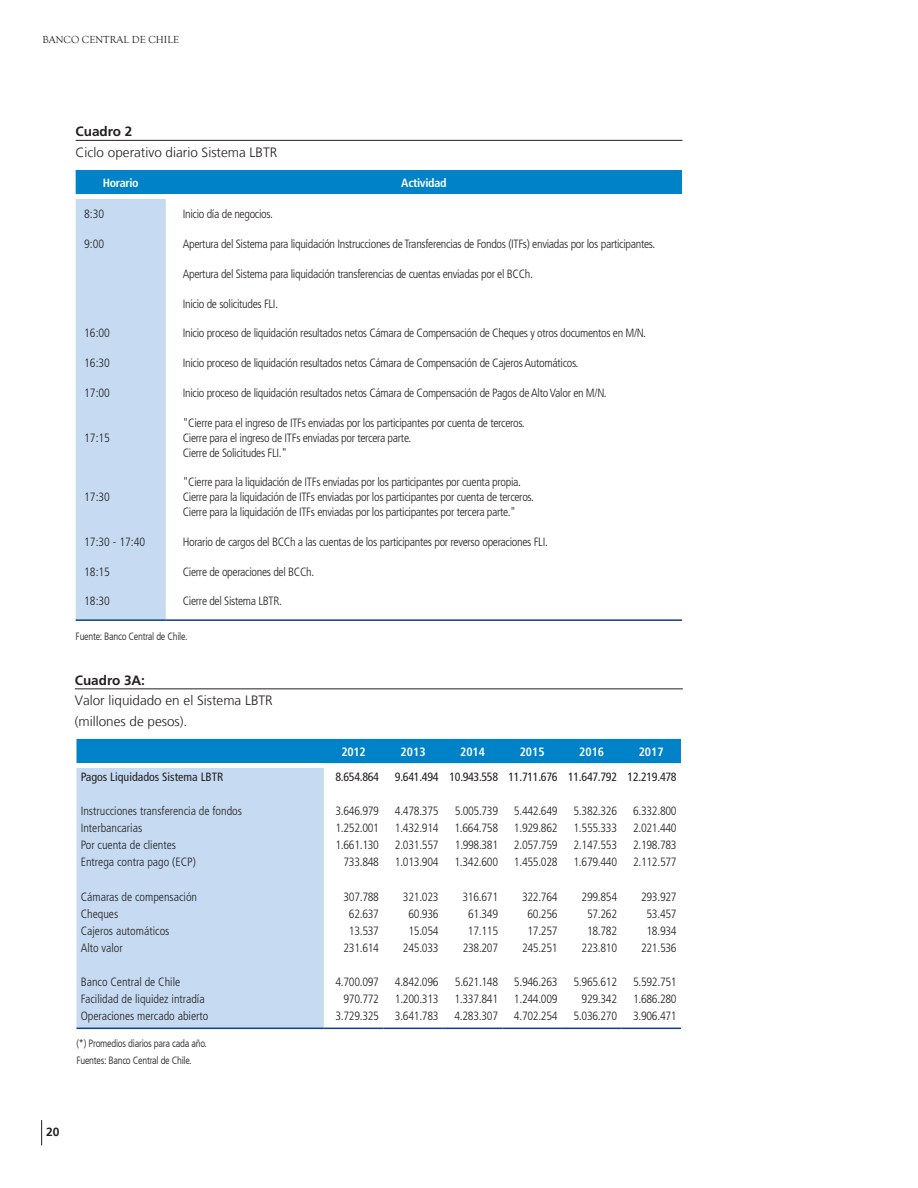
<style>
.page{position:relative;width:918px;height:1188px;background:#fff}
.page>*{position:absolute;margin:0;border:0;box-sizing:border-box;transform-origin:0 0}
.Texto{font:300 13.5px "Frutiger LT";color:#231f20}
.Título_gráf_tabla{font:700 13.5px "Frutiger LT Std";color:#231f20}
.t1{font:300 condensed 12px/15px "Frutiger LT Std";letter-spacing:-.025em;color:#231f20}
.t2{font:300 condensed 12px "Frutiger LT Std";color:#231f20}
.t3{font:condensed 12px "Frutiger LT Std";letter-spacing:-.025em;color:#231f20}
.t4{font:700 condensed 12px "Frutiger LT Std";letter-spacing:-.025em;color:#fff}
.t5{font:condensed 12px "Frutiger LT Std";color:#231f20}
.t6{font:700 12px "Frutiger LT";color:#231f20}
.t7{font:300 condensed 10.5px "Frutiger LT";letter-spacing:-.025em;color:#231f20}
.t8{font:10.5px "Goudy Old Style T";color:#231f20}
</style>
<div class="page">
<svg style="left:41px;top:1120px;width:1px;height:25px"></svg>
<hr style="left:75px;top:689px;width:608px;height:1px;background:#231f20">
<hr style="left:76px;top:140px;width:606px;height:1px;background:#231f20">
<svg style="left:76px;top:170px;width:606px;height:449px"></svg>
<hr style="left:76px;top:619px;width:90px;height:2px;background:#103d8c">
<hr style="left:166px;top:619px;width:516px;height:2px;background:#103d8c">
<div style="left:77px;top:739px;width:604px;height:25px;background:#0082c9"></div>
<div style="left:77px;top:768px;width:247px;height:260px;background:#c6dbf1"></div>
<hr style="left:77px;top:1028px;width:247px;height:1px;background:#103d8c">
<hr style="left:324px;top:1028px;width:59px;height:1px;background:#103d8c">
<hr style="left:383px;top:1028px;width:60px;height:1px;background:#103d8c">
<hr style="left:443px;top:1028px;width:59px;height:1px;background:#103d8c">
<hr style="left:502px;top:1028px;width:60px;height:1px;background:#103d8c">
<hr style="left:562px;top:1028px;width:59px;height:1px;background:#103d8c">
<hr style="left:621px;top:1028px;width:60px;height:1px;background:#103d8c">
<p class="t8" style="left:43px;top:34px;width:138px">BANCO CENTRAL DE CHILE</p>
<p class="Título_gráf_tabla" style="left:76px;top:124px;width:58px">Cuadro 2</p>
<p class="Texto" style="left:76px;top:144px;width:203px">Ciclo operativo diario Sistema LBTR</p>
<p class="t4" style="left:103px;top:175px;width:37px">Horario</p>
<p class="t4" style="left:401px;top:175px;width:47px">Actividad</p>
<p class="t1" style="left:84px;top:207px;width:22px">8:30</p>
<p class="t1" style="left:183px;top:207px;width:92px">Inicio día de negocios.</p>
<p class="t1" style="left:84px;top:237px;width:22px">9:00</p>
<p class="t1" style="left:183px;top:237px;width:474px">Apertura del Sistema para liquidación Instrucciones de Transferencias de Fondos (ITFs) enviadas por los participantes.</p>
<p class="t1" style="left:183px;top:266px;width:352px">Apertura del Sistema para liquidación transferencias de cuentas enviadas por el BCCh.</p>
<p class="t1" style="left:183px;top:296px;width:97px">Inicio de solicitudes FLI.</p>
<p class="t1" style="left:84px;top:326px;width:27px">16:00</p>
<p class="t1" style="left:183px;top:326px;width:465px">Inicio proceso de liquidación resultados netos Cámara de Compensación de Cheques y otros documentos en M/N.</p>
<p class="t1" style="left:84px;top:356px;width:27px">16:30</p>
<p class="t1" style="left:183px;top:356px;width:397px">Inicio proceso de liquidación resultados netos Cámara de Compensación de Cajeros Automáticos.</p>
<p class="t1" style="left:84px;top:385px;width:27px">17:00</p>
<p class="t1" style="left:183px;top:385px;width:425px">Inicio proceso de liquidación resultados netos Cámara de Compensación de Pagos de Alto Valor en M/N.</p>
<p class="t1" style="left:84px;top:430px;width:27px">17:15</p>
<p class="t1" style="left:183px;top:415px;width:344px">"Cierre para el ingreso de ITFs enviadas por los participantes por cuenta de terceros.<br>Cierre para el ingreso de ITFs enviadas por tercera parte.<br>Cierre de Solicitudes FLI."</p>
<p class="t1" style="left:84px;top:490px;width:27px">17:30</p>
<p class="t1" style="left:183px;top:475px;width:353px">"Cierre para la liquidación de ITFs enviadas por los participantes por cuenta propia.<br>Cierre para la liquidación de ITFs enviadas por los participantes por cuenta de terceros.<br>Cierre para la liquidación de ITFs enviadas por los participantes por tercera parte."</p>
<p class="t1" style="left:84px;top:534px;width:63px">17:30 - 17:40</p>
<p class="t1" style="left:183px;top:534px;width:367px">Horario de cargos del BCCh a las cuentas de los participantes por reverso operaciones FLI.</p>
<p class="t1" style="left:84px;top:564px;width:27px">18:15</p>
<p class="t1" style="left:183px;top:564px;width:133px">Cierre de operaciones del BCCh.</p>
<p class="t1" style="left:84px;top:594px;width:27px">18:30</p>
<p class="t1" style="left:183px;top:594px;width:101px">Cierre del Sistema LBTR.</p>
<p class="t7" style="left:76px;top:631px;width:113px">Fuente: Banco Central de Chile.</p>
<p class="Título_gráf_tabla" style="left:75px;top:672px;width:72px">Cuadro 3A:</p>
<p class="Texto" style="left:75px;top:693px;width:200px">Valor liquidado en el Sistema LBTR</p>
<p class="Texto" style="left:75px;top:713px;width:114px">(millones de pesos).</p>
<p class="t4" style="left:342px;top:744px;width:26px">2012</p>
<p class="t4" style="left:401px;top:744px;width:26px">2013</p>
<p class="t4" style="left:460px;top:744px;width:26px">2014</p>
<p class="t4" style="left:520px;top:744px;width:26px">2015</p>
<p class="t4" style="left:579px;top:744px;width:26px">2016</p>
<p class="t4" style="left:639px;top:744px;width:26px">2017</p>
<p class="t5" style="left:81px;top:770px;width:144px">Pagos Liquidados Sistema LBTR</p>
<p class="t3" style="left:335px;top:770px;width:45px">8.654.864</p>
<p class="t3" style="left:395px;top:770px;width:45px">9.641.494</p>
<p class="t3" style="left:450px;top:770px;width:50px">10.943.558</p>
<p class="t3" style="left:509px;top:770px;width:51px">11.711.676</p>
<p class="t3" style="left:568px;top:770px;width:51px">11.647.792</p>
<p class="t3" style="left:628px;top:770px;width:51px">12.219.478</p>
<p class="t2" style="left:81px;top:804px;width:163px">Instrucciones transferencia de fondos</p>
<p class="t1" style="left:335px;top:803px;width:45px">3.646.979</p>
<p class="t1" style="left:395px;top:803px;width:45px">4.478.375</p>
<p class="t1" style="left:455px;top:803px;width:45px">5.005.739</p>
<p class="t1" style="left:514px;top:803px;width:45px">5.442.649</p>
<p class="t1" style="left:574px;top:803px;width:45px">5.382.326</p>
<p class="t1" style="left:633px;top:803px;width:45px">6.332.800</p>
<p class="t2" style="left:81px;top:821px;width:63px">Interbancarias</p>
<p class="t1" style="left:335px;top:820px;width:45px">1.252.001</p>
<p class="t1" style="left:395px;top:820px;width:45px">1.432.914</p>
<p class="t1" style="left:454px;top:820px;width:45px">1.664.758</p>
<p class="t1" style="left:514px;top:820px;width:45px">1.929.862</p>
<p class="t1" style="left:574px;top:820px;width:45px">1.555.333</p>
<p class="t1" style="left:633px;top:820px;width:45px">2.021.440</p>
<p class="t2" style="left:81px;top:838px;width:97px">Por cuenta de clientes</p>
<p class="t1" style="left:335px;top:837px;width:45px">1.661.130</p>
<p class="t1" style="left:395px;top:837px;width:45px">2.031.557</p>
<p class="t1" style="left:455px;top:837px;width:45px">1.998.381</p>
<p class="t1" style="left:514px;top:837px;width:45px">2.057.759</p>
<p class="t1" style="left:574px;top:837px;width:45px">2.147.553</p>
<p class="t1" style="left:633px;top:837px;width:45px">2.198.783</p>
<p class="t2" style="left:81px;top:855px;width:117px">Entrega contra pago (ECP)</p>
<p class="t1" style="left:343px;top:854px;width:37px">733.848</p>
<p class="t1" style="left:395px;top:854px;width:45px">1.013.904</p>
<p class="t1" style="left:454px;top:854px;width:45px">1.342.600</p>
<p class="t1" style="left:514px;top:854px;width:45px">1.455.028</p>
<p class="t1" style="left:574px;top:854px;width:45px">1.679.440</p>
<p class="t1" style="left:633px;top:854px;width:45px">2.112.577</p>
<p class="t2" style="left:81px;top:890px;width:118px">Cámaras de compensación</p>
<p class="t1" style="left:343px;top:889px;width:37px">307.788</p>
<p class="t1" style="left:403px;top:889px;width:37px">321.023</p>
<p class="t1" style="left:462px;top:889px;width:37px">316.671</p>
<p class="t1" style="left:522px;top:889px;width:37px">322.764</p>
<p class="t1" style="left:582px;top:889px;width:37px">299.854</p>
<p class="t1" style="left:641px;top:889px;width:37px">293.927</p>
<p class="t2" style="left:81px;top:907px;width:39px">Cheques</p>
<p class="t1" style="left:349px;top:906px;width:32px">62.637</p>
<p class="t1" style="left:408px;top:906px;width:32px">60.936</p>
<p class="t1" style="left:468px;top:906px;width:31px">61.349</p>
<p class="t1" style="left:527px;top:906px;width:32px">60.256</p>
<p class="t1" style="left:587px;top:906px;width:32px">57.262</p>
<p class="t1" style="left:647px;top:906px;width:32px">53.457</p>
<p class="t2" style="left:81px;top:924px;width:90px">Cajeros automáticos</p>
<p class="t1" style="left:349px;top:923px;width:32px">13.537</p>
<p class="t1" style="left:408px;top:923px;width:32px">15.054</p>
<p class="t1" style="left:468px;top:923px;width:32px">17.115</p>
<p class="t1" style="left:527px;top:923px;width:32px">17.257</p>
<p class="t1" style="left:587px;top:923px;width:32px">18.782</p>
<p class="t1" style="left:647px;top:923px;width:32px">18.934</p>
<p class="t2" style="left:81px;top:941px;width:44px">Alto valor</p>
<p class="t1" style="left:343px;top:940px;width:37px">231.614</p>
<p class="t1" style="left:403px;top:940px;width:37px">245.033</p>
<p class="t1" style="left:463px;top:940px;width:37px">238.207</p>
<p class="t1" style="left:522px;top:940px;width:37px">245.251</p>
<p class="t1" style="left:582px;top:940px;width:37px">223.810</p>
<p class="t1" style="left:641px;top:940px;width:37px">221.536</p>
<p class="t2" style="left:81px;top:975px;width:101px">Banco Central de Chile</p>
<p class="t1" style="left:335px;top:974px;width:45px">4.700.097</p>
<p class="t1" style="left:395px;top:974px;width:45px">4.842.096</p>
<p class="t1" style="left:455px;top:974px;width:45px">5.621.148</p>
<p class="t1" style="left:514px;top:974px;width:45px">5.946.263</p>
<p class="t1" style="left:574px;top:974px;width:45px">5.965.612</p>
<p class="t1" style="left:633px;top:974px;width:45px">5.592.751</p>
<p class="t2" style="left:81px;top:992px;width:125px">Facilidad de liquidez intradía</p>
<p class="t1" style="left:343px;top:991px;width:37px">970.772</p>
<p class="t1" style="left:395px;top:991px;width:45px">1.200.313</p>
<p class="t1" style="left:454px;top:991px;width:45px">1.337.841</p>
<p class="t1" style="left:514px;top:991px;width:45px">1.244.009</p>
<p class="t1" style="left:582px;top:991px;width:37px">929.342</p>
<p class="t1" style="left:633px;top:991px;width:45px">1.686.280</p>
<p class="t2" style="left:81px;top:1009px;width:129px">Operaciones mercado abierto</p>
<p class="t1" style="left:335px;top:1008px;width:45px">3.729.325</p>
<p class="t1" style="left:395px;top:1008px;width:45px">3.641.783</p>
<p class="t1" style="left:454px;top:1008px;width:45px">4.283.307</p>
<p class="t1" style="left:514px;top:1008px;width:45px">4.702.254</p>
<p class="t1" style="left:574px;top:1008px;width:45px">5.036.270</p>
<p class="t1" style="left:633px;top:1008px;width:45px">3.906.471</p>
<p class="t7" style="left:77px;top:1038px;width:132px">(*) Promedios diarios para cada año.</p>
<p class="t7" style="left:77px;top:1054px;width:117px">Fuentes: Banco Central de Chile.</p>
<p class="t6" style="left:46px;top:1125px;width:15px">20</p>
</div>
